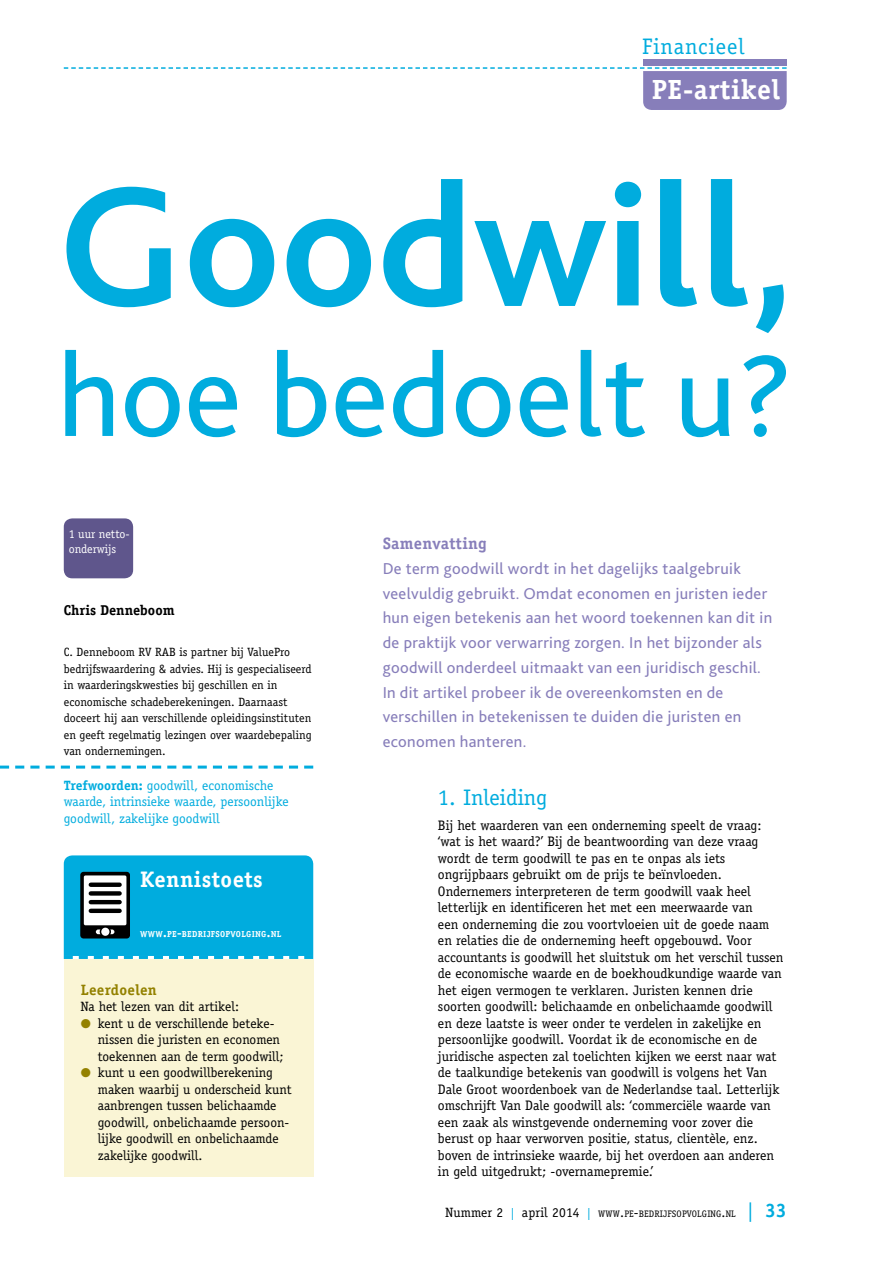
<style>
.page{position:relative;width:893px;height:1263px;background:#fff}
.page>*{position:absolute;margin:0;border:0;box-sizing:border-box;transform-origin:0 0}
.t1{font:700 178.5px "Bliss 2";color:#00acde}
.t2{font:121.5px "Bliss 2";color:#00acde}
.t3{font:700 27.75px "Officina Serif";letter-spacing:.02em;color:#fff}
.t4{font:700 22.5px "Officina Serif";letter-spacing:.02em;color:#fff}
.t5{font:22.5px "Officina Serif";color:#00acde}
.t6{font:22.5px "Officina Serif";letter-spacing:.04em;color:#00acde}
.t7{font:16.5px/24.8px "Bliss 2";letter-spacing:.02em;color:#877eba}
.t8{font:700 16.5px "Officina Serif";letter-spacing:.02em;color:#877eba}
.t9{font:700 15px "Officina Serif";letter-spacing:.02em;color:#938100}
.t10{font:700 14.25px "Officina Serif";color:#000}
.t11{font:13.8px/16.5px "Officina Serif";color:#000}
.t12{font:13.5px/16.5px "Officina Serif";color:#000}
.t13{font:13.5px/16.5px "Officina Serif";color:#00acde}
.t14{font:12px/16.5px "Officina Serif";color:#000}
.t15{font:12px/14.4px "Officina Serif";color:#fff}
.t16{font:9.45px "Officina Serif";letter-spacing:.015em;color:#000}
.t17{font:700 8.7px "Officina Serif";letter-spacing:.03em;color:#fff}
.s1{font-weight:700}
.s2{font-size:12.3px}
.s3{color:#938100}
.s4{font-size:13.5px}
.s5{font-size:12px;color:#00acde}
.s6{font-size:19.5px;color:#00acde}
.s7{font-weight:700;font-size:19.5px;color:#00acde}
</style>
<div class="page">
<div style="left:64px;top:959px;width:249px;height:217px;background:#faf5d5"></div>
<div style="left:64px;top:855px;width:249px;height:104px;background:#00acde"></div>
<svg style="left:0;top:765px;width:313px;height:3px"></svg>
<svg style="left:80px;top:872px;width:50px;height:66px"></svg>
<div style="left:84px;top:875px;width:42px;height:50px;background:#fff;border-radius:2px"></div>
<svg style="left:96px;top:929px;width:18px;height:5px"></svg>
<svg style="left:100px;top:926px;width:11px;height:11px"></svg>
<div style="left:101px;top:928px;width:8px;height:8px;background:#fff;border-radius:50%"></div>
<div style="left:91px;top:882px;width:29px;height:5px;background:#000"></div>
<div style="left:91px;top:891px;width:29px;height:5px;background:#000"></div>
<hr style="left:91px;top:900px;width:29px;height:4px;background:#000">
<hr style="left:91px;top:909px;width:29px;height:4px;background:#000">
<div style="left:64px;top:518px;width:69px;height:60px;background:#5f568c;border-radius:9px"></div>
<svg style="left:64px;top:67px;width:723px;height:43px"></svg>
<div style="left:643px;top:59px;width:144px;height:6px;background:#877eba"></div>
<h3 class="t6" style="left:642px;top:33px;width:104px">Financieel</h3>
<h3 class="t3" style="left:652px;top:73px;width:130px">PE-artikel</h3>
<h1 class="t1" style="left:57px;top:135px;width:738px">Goodwill,</h1>
<h2 class="t2" style="left:57px;top:320px;width:738px">hoe bedoelt u?</h2>
<p class="t15" style="left:69px;top:527px;width:63px">1 uur netto&shy;onderwijs</p>
<p class="t8" style="left:383px;top:533px;width:106px">Samenvatting</p>
<p class="t7" style="left:383px;top:555px;width:391px">De term goodwill wordt in het dagelijks taalgebruik veelvuldig gebruikt. Omdat economen en juristen ieder hun eigen betekenis aan het woord toekennen kan dit in de praktijk voor verwarring zorgen. In het bijzonder als goodwill onderdeel uitmaakt van een juridisch geschil.<br>In dit artikel probeer ik de overeenkomsten en de verschillen in betekenissen te duiden die juristen en economen hanteren.</p>
<p class="t10" style="left:64px;top:601px;width:112px">Chris Denneboom</p>
<p class="t14" style="left:64px;top:644px;width:249px">C. Denneboom RV RAB is partner bij ValuePro bedrijfswaardering &amp; advies. Hij is gespecialiseerd in waarderingskwesties bij geschillen en in economische schadeberekeningen. Daarnaast doceert hij aan verschillende opleidingsinstituten en geeft regelmatig lezingen over waardebepaling van ondernemingen.</p>
<p class="t13" style="left:64px;top:777px;width:226px"><span class="s1">Trefwoorden:</span> goodwill, economische waarde, intrinsieke waarde, persoonlijke goodwill, zakelijke goodwill</p>
<h3 class="t5" style="left:438px;top:784px;width:111px">1. Inleiding</h3>
<p class="t11" style="left:438px;top:817px;width:347px">Bij het waarderen van een onderneming speelt de vraag: ‘wat is het waard?’ Bij de beantwoording van deze vraag wordt de term goodwill te pas en te onpas als iets ongrijpbaars gebruikt om de prijs te beïnvloeden.<br>Ondernemers interpreteren de term goodwill vaak heel letterlijk en identificeren het met een meerwaarde van<br>een onderneming die zou voortvloeien uit de goede naam en relaties die de onderneming heeft opgebouwd. Voor accountants is goodwill het sluitstuk om het verschil tussen de economische waarde en de boekhoudkundige waarde van het eigen vermogen te verklaren. Juristen kennen drie soorten goodwill: belichaamde en onbelichaamde goodwill en deze laatste is weer onder te verdelen in zakelijke en persoonlijke goodwill. Voordat ik de economische en de juridische aspecten zal toelichten kijken we eerst naar wat de taalkundige betekenis van goodwill is volgens het Van Dale Groot woordenboek van de Nederlandse taal. Letterlijk omschrijft Van Dale goodwill als: ‘commerciële waarde van een zaak als winstgevende onderneming voor zover die berust op haar verworven positie, status, clientèle, enz. boven de intrinsieke waarde, bij het overdoen aan anderen in geld uitgedrukt; -overnamepremie.’</p>
<h3 class="t4" style="left:140px;top:865px;width:124px">Kennistoets</h3>
<p class="t17" style="left:140px;top:928px;width:143px">WWW<span class="s2">.</span>PE<span class="s2">-</span>BEDRIJFSOPVOLGING<span class="s2">.</span>NL</p>
<p class="t9" style="left:81px;top:980px;width:78px">Leerdoelen</p>
<p class="t12" style="left:81px;top:998px;width:160px">Na het lezen van dit artikel:</p>
<p class="t12" style="left:98px;top:1015px;width:187px;text-indent:-17px"><span class="s3">●</span> kent u de verschillende beteke&shy;nissen die juristen en economen toekennen aan de term goodwill;</p>
<p class="t12" style="left:98px;top:1064px;width:195px;text-indent:-17px"><span class="s3">●</span> kunt u een goodwillberekening maken waarbij u onderscheid kunt aanbrengen tussen belichaamde goodwill, onbelichaamde persoon&shy;lijke goodwill en onbelichaamde zakelijke goodwill.</p>
<p class="t16" style="left:445px;top:1209px;width:343px"><span class="s4">Nummer 2</span> <span class="s5">|</span> <span class="s4">april 2014</span> <span class="s5">|</span> WWW<span class="s4">.</span>PE<span class="s4">-</span>BEDRIJFSOPVOLGING<span class="s4">.</span>NL <span class="s6">|</span> <span class="s7">33</span></p>
</div>
